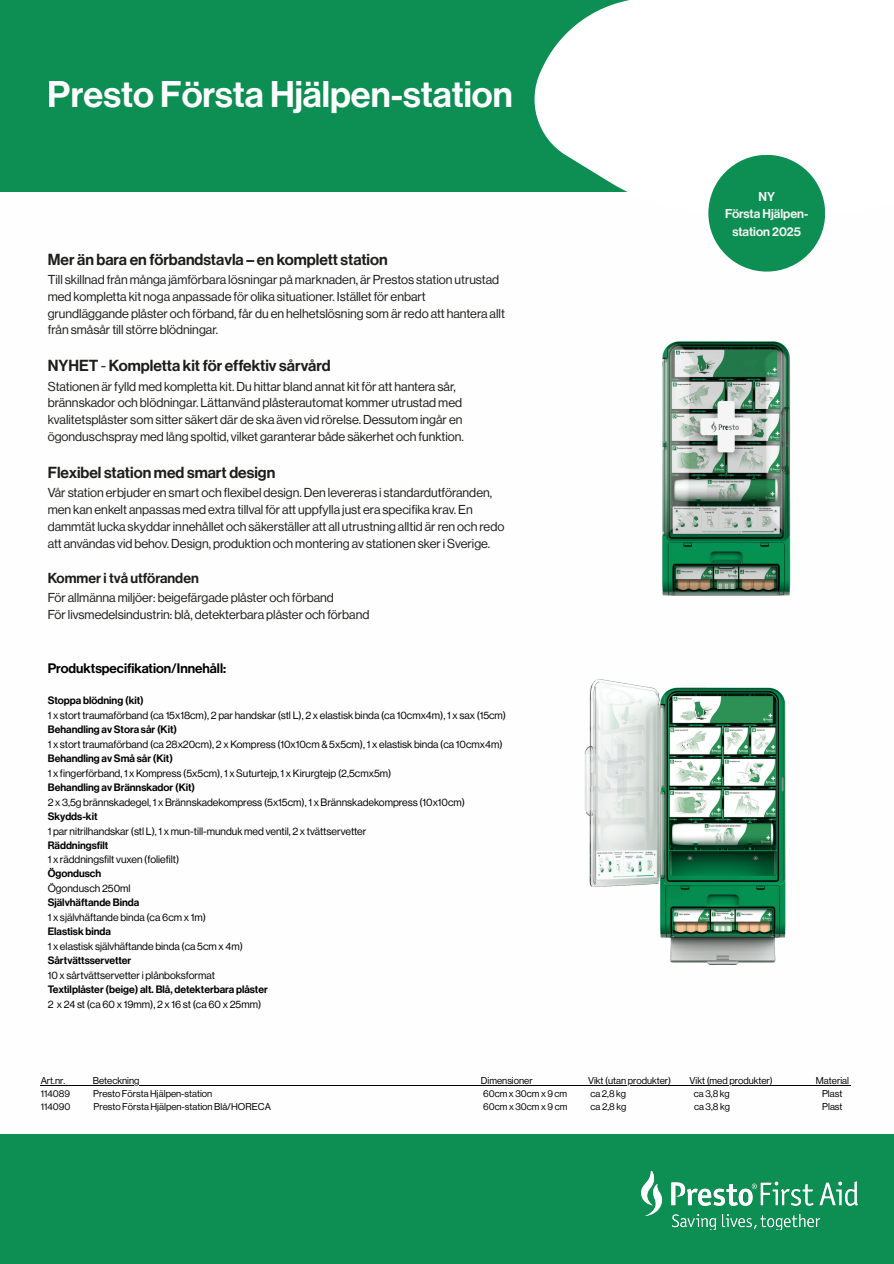
<style>
.page{position:relative;width:894px;height:1264px;background:#fff}
.page>*{position:absolute;margin:0;border:0;box-sizing:border-box;transform-origin:0 0}
.t1{font:36.3px "N Haas Grotesk DS Pro 65 Md";color:#fff}
.t2{font:15.6px "N Haas Grotesk DS Pro 65 Md";color:#1d1d1b}
.t3{font:14.1px "N Haas Grotesk DS Pro 65 Md";color:#1d1d1b}
.t4{font:13.5px "N Haas Grotesk DS Pro 65 Md";color:#000}
.t5{font:12.75px/17px "N Haas Grotesk DS Pro 55 Rg";color:#1d1d1b}
.t6{font:12.6px/17.7px "N Haas Grotesk DS Pro 65 Md";color:#f3f5f4;text-align:center}
.t7{font:10.5px "N Haas Grotesk DS Pro 55 Rg";color:#000}
.t8{font:10.5px "N Haas Grotesk DS Pro 65 Md";color:#000}
.t9{font:9.6px "N Haas Grotesk DS Pro 55 Rg";color:#000}
.s1{font-family:"N Haas Grotesk DS Pro 55 Rg"}
</style>
<div class="page">
<div style="left:0;top:1134px;width:893px;height:129px;background:#0d8e53"></div>
<img style="left:641px;top:1171px;width:216px;height:58px">
<div style="left:0;top:0;width:893px;height:192px;background:#0d8e53"></div>
<img style="left:662px;top:341px;width:129px;height:255px">
<img style="left:584px;top:679px;width:202px;height:286px">
<div style="left:534px;top:0;width:359px;height:213px;background:#fff"></div>
<svg style="left:708px;top:155px;width:116px;height:116px;fill:#0d8e53"></svg>
<hr style="left:93px;top:1084px;width:46px;height:1px;background:#000">
<hr style="left:139px;top:1084px;width:342px;height:1px;background:#000">
<hr style="left:481px;top:1084px;width:51px;height:1px;background:#000">
<hr style="left:532px;top:1084px;width:56px;height:1px;background:#000">
<hr style="left:588px;top:1084px;width:83px;height:1px;background:#000">
<hr style="left:689px;top:1084px;width:83px;height:1px;background:#000">
<hr style="left:772px;top:1084px;width:43px;height:1px;background:#000">
<hr style="left:815px;top:1084px;width:33px;height:1px;background:#000">
<h1 class="t1" style="left:48px;top:73px;width:466px">Presto Första Hjälpen-station</h1>
<p class="t2" style="left:48px;top:250px;width:341px">Mer än bara en förbandstavla – en komplett station</p>
<p class="t5" style="left:48px;top:271px;width:458px">Till skillnad från många jämförbara lösningar på marknaden, är Prestos station utrustad med kompletta kit noga anpassade för olika situationer. Istället för enbart grundläggande plåster och förband, får du en helhetslösning som är redo att hantera allt från småsår till större blödningar.</p>
<p class="t2" style="left:48px;top:357px;width:284px">NYHET <span class="s1">-</span> Kompletta kit för effektiv sårvård</p>
<p class="t5" style="left:48px;top:377px;width:417px">Stationen är fylld med kompletta kit. Du hittar bland annat kit för att hantera sår, brännskador och blödningar. Lättanvänd plåsterautomat kommer utrustad med kvalitetsplåster som sitter säkert där de ska även vid rörelse. Dessutom ingår en ögonduschspray med lång spoltid, vilket garanterar både säkerhet och funktion.</p>
<p class="t2" style="left:48px;top:464px;width:229px">Flexibel station med smart design</p>
<p class="t5" style="left:48px;top:484px;width:458px">Vår station erbjuder en smart och flexibel design. Den levereras i standardutföranden, men kan enkelt anpassas med extra tillval för att uppfylla just era specifika krav. En dammtät lucka skyddar innehållet och säkerställer att all utrustning alltid är ren och redo att användas vid behov. Design, produktion och montering av stationen sker i Sverige.</p>
<p class="t3" style="left:48px;top:570px;width:152px">Kommer i två utföranden</p>
<p class="t5" style="left:48px;top:589px;width:323px">För allmänna miljöer: beigefärgade plåster och förband<br>För livsmedelsindustrin: blå, detekterbara plåster och förband</p>
<p class="t4" style="left:48px;top:661px;width:180px">Produktspecifikation/Innehåll:</p>
<p class="t8" style="left:48px;top:694px;width:98px">Stoppa blödning (kit)</p>
<p class="t7" style="left:48px;top:709px;width:460px">1 x stort traumaförband (ca 15x18cm), 2 par handskar (stl L), 2 x elastisk binda (ca 10cmx4m), 1 x sax (15cm)</p>
<p class="t8" style="left:48px;top:723px;width:131px">Behandling av Stora sår (Kit)</p>
<p class="t7" style="left:48px;top:738px;width:456px">1 x stort traumaförband (ca 28x20cm), 2 x Kompress (10x10cm &amp; 5x5cm), 1 x elastisk binda (ca 10cmx4m)</p>
<p class="t8" style="left:48px;top:752px;width:127px">Behandling av Små sår (Kit)</p>
<p class="t7" style="left:48px;top:767px;width:345px">1 x fingerförband, 1 x Kompress (5x5cm), 1 x Suturtejp, 1 x Kirurgtejp (2,5cmx5m)</p>
<p class="t8" style="left:48px;top:781px;width:149px">Behandling av Brännskador (Kit)</p>
<p class="t7" style="left:48px;top:796px;width:419px">2 x 3,5g brännskadegel, 1 x Brännskadekompress (5x15cm), 1 x Brännskadekompress (10x10cm)</p>
<p class="t8" style="left:48px;top:809px;width:51px">Skydds-kit</p>
<p class="t7" style="left:48px;top:824px;width:320px">1 par nitrilhandskar (stl L), 1 x mun-till-munduk med ventil, 2 x tvättservetter</p>
<p class="t8" style="left:48px;top:838px;width:62px">Räddningsfilt</p>
<p class="t7" style="left:48px;top:853px;width:133px">1 x räddningsfilt vuxen (foliefilt)</p>
<p class="t8" style="left:48px;top:867px;width:55px">Ögondusch</p>
<p class="t7" style="left:48px;top:882px;width:84px">Ögondusch 250ml</p>
<p class="t8" style="left:48px;top:896px;width:93px">Självhäftande Binda</p>
<p class="t7" style="left:48px;top:911px;width:160px">1 x självhäftande binda (ca 6cm x 1m)</p>
<p class="t8" style="left:48px;top:925px;width:65px">Elastisk binda</p>
<p class="t7" style="left:48px;top:940px;width:197px">1 x elastisk självhäftande binda (ca 5cm x 4m)</p>
<p class="t8" style="left:48px;top:954px;width:85px">Sårtvättsservetter</p>
<p class="t7" style="left:48px;top:969px;width:169px">10 x sårtvättservetter i plånboksformat</p>
<p class="t8" style="left:48px;top:983px;width:221px">Textilplåster (beige) alt. Blå, detekterbara plåster</p>
<p class="t7" style="left:48px;top:998px;width:215px">2 x 24 st (ca 60 x 19mm), 2 x 16 st (ca 60 x 25mm)</p>
<p class="t6" style="left:725px;top:188px;width:85px">NY<br>Första Hjälpen&shy;station 2025</p>
<p class="t9" style="left:41px;top:1075px;width:26px">Art.nr.</p>
<p class="t9" style="left:93px;top:1075px;width:48px">Beteckning</p>
<p class="t9" style="left:481px;top:1075px;width:53px">Dimensioner</p>
<p class="t9" style="left:588px;top:1075px;width:84px">Vikt (utan produkter)</p>
<p class="t9" style="left:689px;top:1075px;width:85px">Vikt (med produkter)</p>
<p class="t9" style="left:815px;top:1075px;width:35px">Material</p>
<p class="t9" style="left:41px;top:1088px;width:31px">114089</p>
<p class="t9" style="left:93px;top:1088px;width:121px">Presto Första Hjälpen-station</p>
<p class="t9" style="left:483px;top:1088px;width:86px">60cm x 30cm x 9 cm</p>
<p class="t9" style="left:590px;top:1088px;width:37px">ca 2,8 kg</p>
<p class="t9" style="left:693px;top:1088px;width:37px">ca 3,8 kg</p>
<p class="t9" style="left:821px;top:1088px;width:22px">Plast</p>
<p class="t9" style="left:41px;top:1101px;width:31px">114090</p>
<p class="t9" style="left:93px;top:1101px;width:179px">Presto Första Hjälpen-station Blå/HORECA</p>
<p class="t9" style="left:483px;top:1101px;width:86px">60cm x 30cm x 9 cm</p>
<p class="t9" style="left:590px;top:1101px;width:37px">ca 2,8 kg</p>
<p class="t9" style="left:693px;top:1101px;width:37px">ca 3,8 kg</p>
<p class="t9" style="left:822px;top:1101px;width:22px">Plast</p>
</div>
